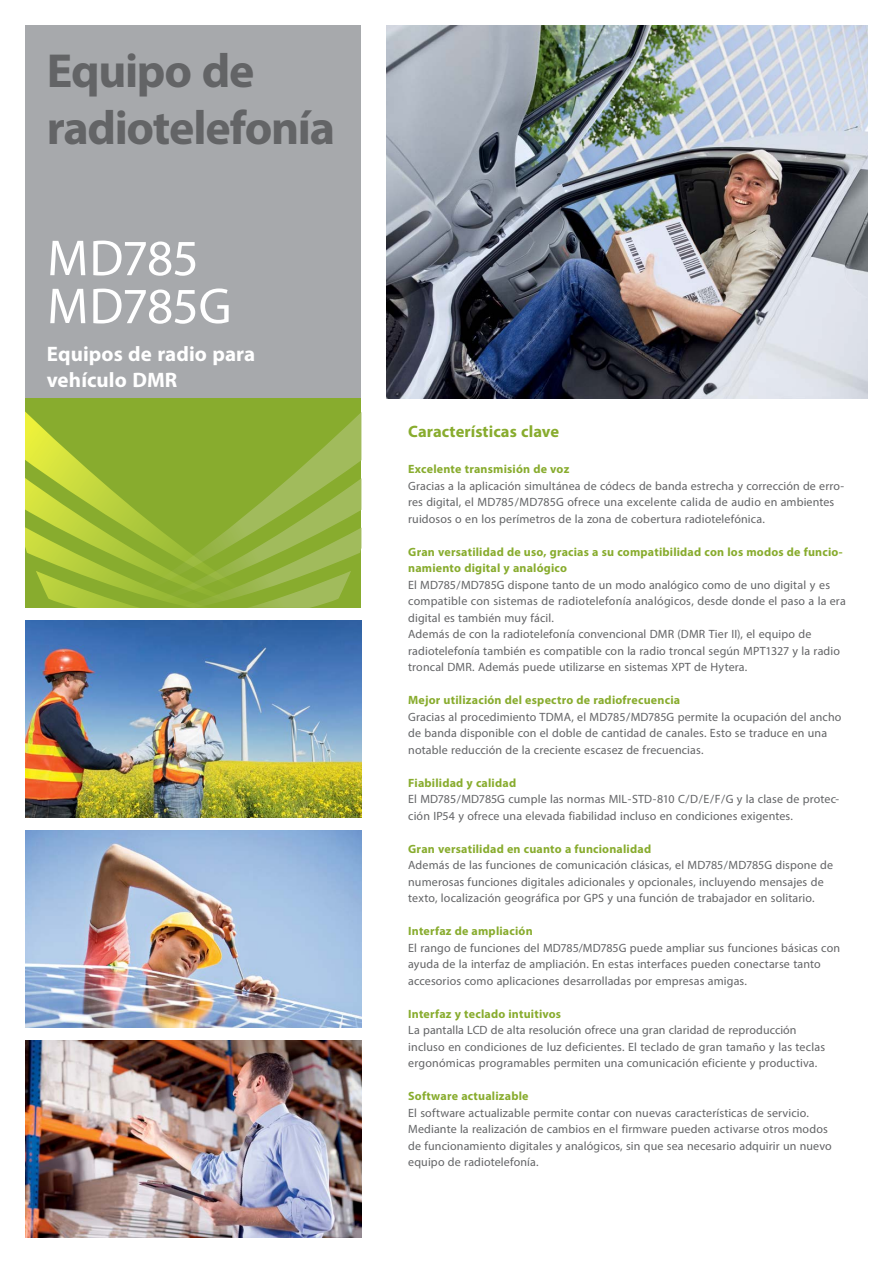
<style>
.page{position:relative;width:893px;height:1263px;background:#fff}
.page>*{position:absolute;margin:0;border:0;box-sizing:border-box;transform-origin:0 0}
.Produkt__Bezeichnung{font:51px/48px "Myriad Pro";letter-spacing:-.015em;color:#fff}
.Produkt__Produktgrup{font:700 48px/57px "Myriad Pro";letter-spacing:-.025em;color:#636466}
.Produkt__Bezeichnung-2{font:700 21px/25.5px "Myriad Pro";letter-spacing:.005em;color:#fff}
.Text_-_Headline_11pt{font:700 16.5px "Myriad Pro";letter-spacing:.005em;color:#88ac2e}
.Text_-_Fließtext_8pt{font:12px/16.5px "Myriad Pro";letter-spacing:.01em;color:#636466}
.Text_-_Subhead_8pt{font:700 12px/16.5px "Myriad Pro";letter-spacing:.015em;color:#88ac2e}
</style>
<div class="page">
<div style="left:26px;top:26px;width:335px;height:372px;background:#a7a9ac"></div>
<svg style="left:275px;top:412px;width:86px;height:196px"></svg>
<svg style="left:26px;top:398px;width:249px;height:210px"></svg>
<img style="left:26px;top:621px;width:335px;height:197px">
<img style="left:26px;top:830px;width:335px;height:197px">
<img style="left:26px;top:1040px;width:335px;height:197px">
<img style="left:387px;top:26px;width:480px;height:372px">
<p class="Produkt__Produktgrup" style="left:47px;top:41px;width:290px">Equipo de radiotelefonía</p>
<p class="Produkt__Bezeichnung" style="left:47px;top:233px;width:186px">MD785<br>MD785G</p>
<p class="Produkt__Bezeichnung-2" style="left:47px;top:341px;width:210px">Equipos de radio para vehículo DMR</p>
<p class="Text_-_Headline_11pt" style="left:408px;top:421px;width:152px">Características clave</p>
<p class="Text_-_Subhead_8pt" style="left:408px;top:460px;width:163px">Excelente transmisión de voz</p>
<p class="Text_-_Fließtext_8pt" style="left:408px;top:477px;width:437px">Gracias a la aplicación simultánea de códecs de banda estrecha y corrección de erro&shy;res digital, el MD785/MD785G ofrece una excelente calida de audio en ambientes ruidosos o en los perímetros de la zona de cobertura radiotelefónica.</p>
<p class="Text_-_Subhead_8pt" style="left:408px;top:543px;width:436px">Gran versatilidad de uso, gracias a su compatibilidad con los modos de funcio&shy;namiento digital y analógico</p>
<p class="Text_-_Fließtext_8pt" style="left:408px;top:576px;width:439px">El MD785/MD785G dispone tanto de un modo analógico como de uno digital y es compatible con sistemas de radiotelefonía analógicos, desde donde el paso a la era digital es también muy fácil.</p>
<p class="Text_-_Fließtext_8pt" style="left:408px;top:626px;width:433px">Además de con la radiotelefonía convencional DMR (DMR Tier II), el equipo de radiotelefonía también es compatible con la radio troncal según MPT1327 y la radio troncal DMR. Además puede utilizarse en sistemas XPT de Hytera.</p>
<p class="Text_-_Subhead_8pt" style="left:408px;top:691px;width:273px">Mejor utilización del espectro de radiofrecuencia</p>
<p class="Text_-_Fließtext_8pt" style="left:408px;top:708px;width:435px">Gracias al procedimiento TDMA, el MD785/MD785G permite la ocupación del ancho de banda disponible con el doble de cantidad de canales. Esto se traduce en una notable reducción de la creciente escasez de frecuencias.</p>
<p class="Text_-_Subhead_8pt" style="left:408px;top:774px;width:109px">Fiabilidad y calidad</p>
<p class="Text_-_Fließtext_8pt" style="left:408px;top:791px;width:433px">El MD785/MD785G cumple las normas MIL-STD-810 C/D/E/F/G y la clase de protec&shy;ción IP54 y ofrece una elevada fiabilidad incluso en condiciones exigentes.</p>
<p class="Text_-_Subhead_8pt" style="left:408px;top:840px;width:244px">Gran versatilidad en cuanto a funcionalidad</p>
<p class="Text_-_Fließtext_8pt" style="left:408px;top:857px;width:426px">Además de las funciones de comunicación clásicas, el MD785/MD785G dispone de numerosas funciones digitales adicionales y opcionales, incluyendo mensajes de texto, localización geográfica por GPS y una función de trabajador en solitario.</p>
<p class="Text_-_Subhead_8pt" style="left:408px;top:922px;width:126px">Interfaz de ampliación</p>
<p class="Text_-_Fließtext_8pt" style="left:408px;top:939px;width:433px">El rango de funciones del MD785/MD785G puede ampliar sus funciones básicas con ayuda de la interfaz de ampliación. En estas interfaces pueden conectarse tanto accesorios como aplicaciones desarrolladas por empresas amigas.</p>
<p class="Text_-_Subhead_8pt" style="left:408px;top:1005px;width:154px">Interfaz y teclado intuitivos</p>
<p class="Text_-_Fließtext_8pt" style="left:408px;top:1022px;width:418px">La pantalla LCD de alta resolución ofrece una gran claridad de reproducción incluso en condiciones de luz deficientes. El teclado de gran tamaño y las teclas ergonómicas programables permiten una comunicación eficiente y productiva.</p>
<p class="Text_-_Subhead_8pt" style="left:408px;top:1087px;width:122px">Software actualizable</p>
<p class="Text_-_Fließtext_8pt" style="left:408px;top:1104px;width:425px">El software actualizable permite contar con nuevas características de servicio.<br>Mediante la realización de cambios en el firmware pueden activarse otros modos de funcionamiento digitales y analógicos, sin que sea necesario adquirir un nuevo equipo de radiotelefonía.</p>
</div>
